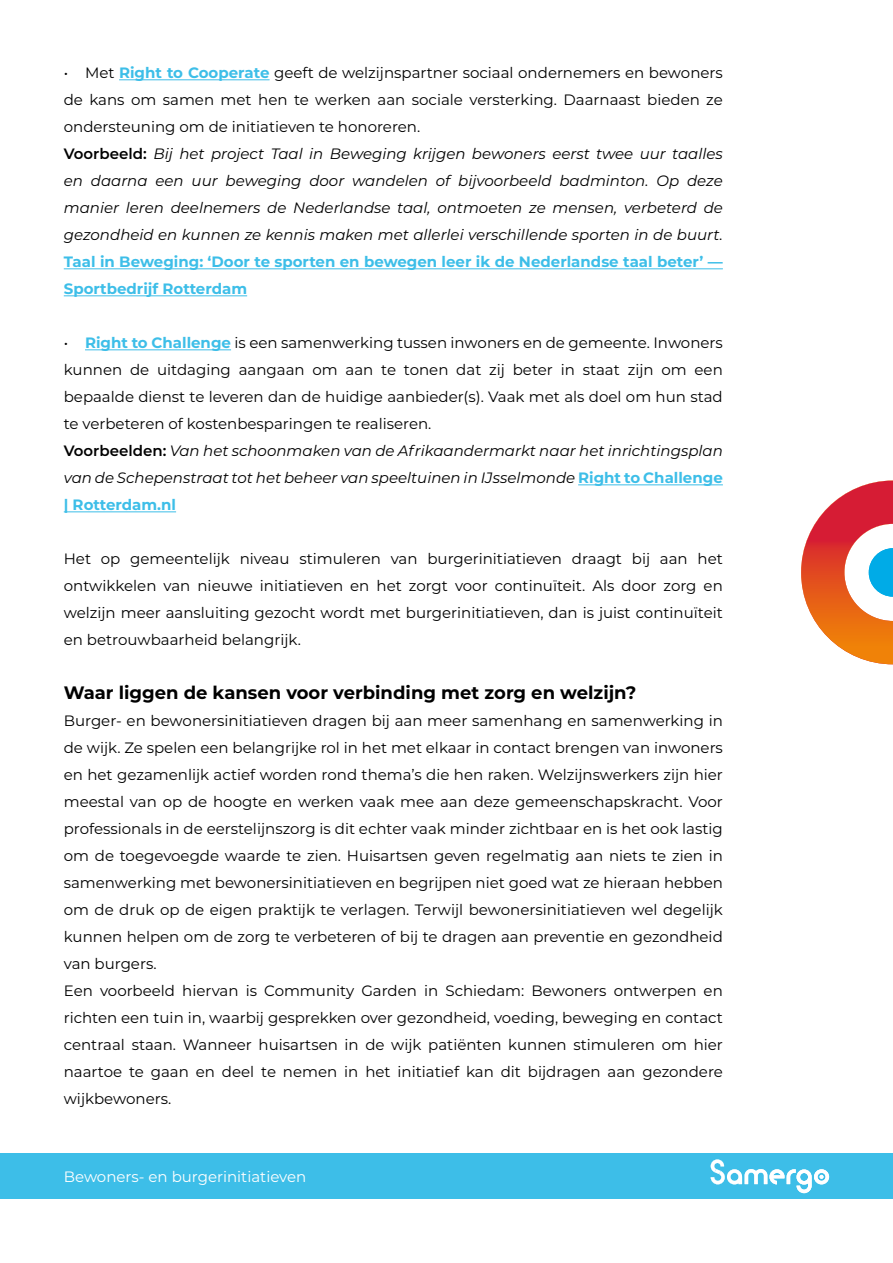
<style>
.page{position:relative;width:893px;height:1263px;background:#fff}
.page>*{position:absolute;margin:0;border:0;box-sizing:border-box;transform-origin:0 0}
.t1{font:700 18px "Montserrat";color:#000}
.t2{font:15px/27px "Montserrat";color:#000}
.t3{font:italic 15px/27px "Montserrat";color:#000}
.t4{font:700 15px/27px "Montserrat";color:#3dbee8}
.t5{font:15px "Montserrat";color:#fff}
.s1{font-style:normal}
.s2{font-weight:700;font-style:normal;color:#3dbee8}
.s3{font-weight:600;font-style:normal}
.s4{font-weight:700;color:#3dbee8}
.s5{font-weight:600}
.s6{font-style:italic}
</style>
<div class="page">
<hr style="left:119px;top:79px;width:151px;height:1px;background:#3dbee8">
<hr style="left:64px;top:268px;width:659px;height:1px;background:#3dbee8">
<hr style="left:64px;top:295px;width:183px;height:1px;background:#3dbee8">
<hr style="left:85px;top:349px;width:146px;height:1px;background:#3dbee8">
<hr style="left:578px;top:484px;width:145px;height:1px;background:#3dbee8">
<hr style="left:64px;top:511px;width:112px;height:1px;background:#3dbee8">
<svg style="left:801px;top:480px;width:92px;height:184px"></svg>
<div style="left:0;top:1153px;width:893px;height:46px;background:#3dbee8"></div>
<svg style="left:711px;top:1159px;width:118px;height:34px"></svg>
<p class="t3" style="left:64px;top:59px;width:661px"><span class="s1">• Met</span> <span class="s2">Right to Cooperate</span> <span class="s1">geeft de welzijnspartner sociaal ondernemers en bewoners de kans om samen met hen te werken aan sociale versterking. Daarnaast bieden ze ondersteuning om de initiatieven te honoreren.<br></span><span class="s3">Voorbeeld:</span> Bij het project Taal in Beweging krijgen bewoners eerst twee uur taalles en daarna een uur beweging door wandelen of bijvoorbeeld badminton. Op deze manier leren deelnemers de Nederlandse taal, ontmoeten ze mensen, verbeterd de gezondheid en kunnen ze kennis maken met allerlei verschillende sporten in de buurt.</p>
<p class="t4" style="left:64px;top:248px;width:661px">Taal in Beweging: ‘Door te sporten en bewegen leer ik de Nederlandse taal beter’ —<br>Sportbedrijf Rotterdam</p>
<p class="t2" style="left:64px;top:329px;width:661px">• <span class="s4">Right to Challenge</span> is een samenwerking tussen inwoners en de gemeente. Inwoners kunnen de uitdaging aangaan om aan te tonen dat zij beter in staat zijn om een bepaalde dienst te leveren dan de huidige aanbieder(s). Vaak met als doel om hun stad te verbeteren of kostenbesparingen te realiseren.<br><span class="s5">Voorbeelden:</span> <span class="s6">Van het schoonmaken van de Afrikaandermarkt naar het inrichtingsplan van de Schepenstraat tot het beheer van speeltuinen in IJsselmonde</span> <span class="s4">Right to Challenge | Rotterdam.nl</span></p>
<p class="t2" style="left:64px;top:545px;width:661px;text-align:justify">Het op gemeentelijk niveau stimuleren van burgerinitiatieven draagt bij aan het ontwikkelen van nieuwe initiatieven en het zorgt voor continuïteit. Als door zorg en welzijn meer aansluiting gezocht wordt met burgerinitiatieven, dan is juist continuïteit en betrouwbaarheid belangrijk.</p>
<p class="t1" style="left:64px;top:680px;width:574px">Waar liggen de kansen voor verbinding met zorg en welzijn?</p>
<p class="t2" style="left:64px;top:707px;width:661px">Burger- en bewonersinitiatieven dragen bij aan meer samenhang en samenwerking in de wijk. Ze spelen een belangrijke rol in het met elkaar in contact brengen van inwoners en het gezamenlijk actief worden rond thema’s die hen raken. Welzijnswerkers zijn hier meestal van op de hoogte en werken vaak mee aan deze gemeenschapskracht. Voor professionals in de eerstelijnszorg is dit echter vaak minder zichtbaar en is het ook lastig om de toegevoegde waarde te zien. Huisartsen geven regelmatig aan niets te zien in samenwerking met bewonersinitiatieven en begrijpen niet goed wat ze hieraan hebben om de druk op de eigen praktijk te verlagen. Terwijl bewonersinitiatieven wel degelijk kunnen helpen om de zorg te verbeteren of bij te dragen aan preventie en gezondheid van burgers.<br>Een voorbeeld hiervan is Community Garden in Schiedam: Bewoners ontwerpen en richten een tuin in, waarbij gesprekken over gezondheid, voeding, beweging en contact centraal staan. Wanneer huisartsen in de wijk patiënten kunnen stimuleren om hier naartoe te gaan en deel te nemen in het initiatief kan dit bijdragen aan gezondere wijkbewoners.</p>
<p class="t5" style="left:64px;top:1166px;width:244px">Bewoners- en burgerinitiatieven</p>
</div>
